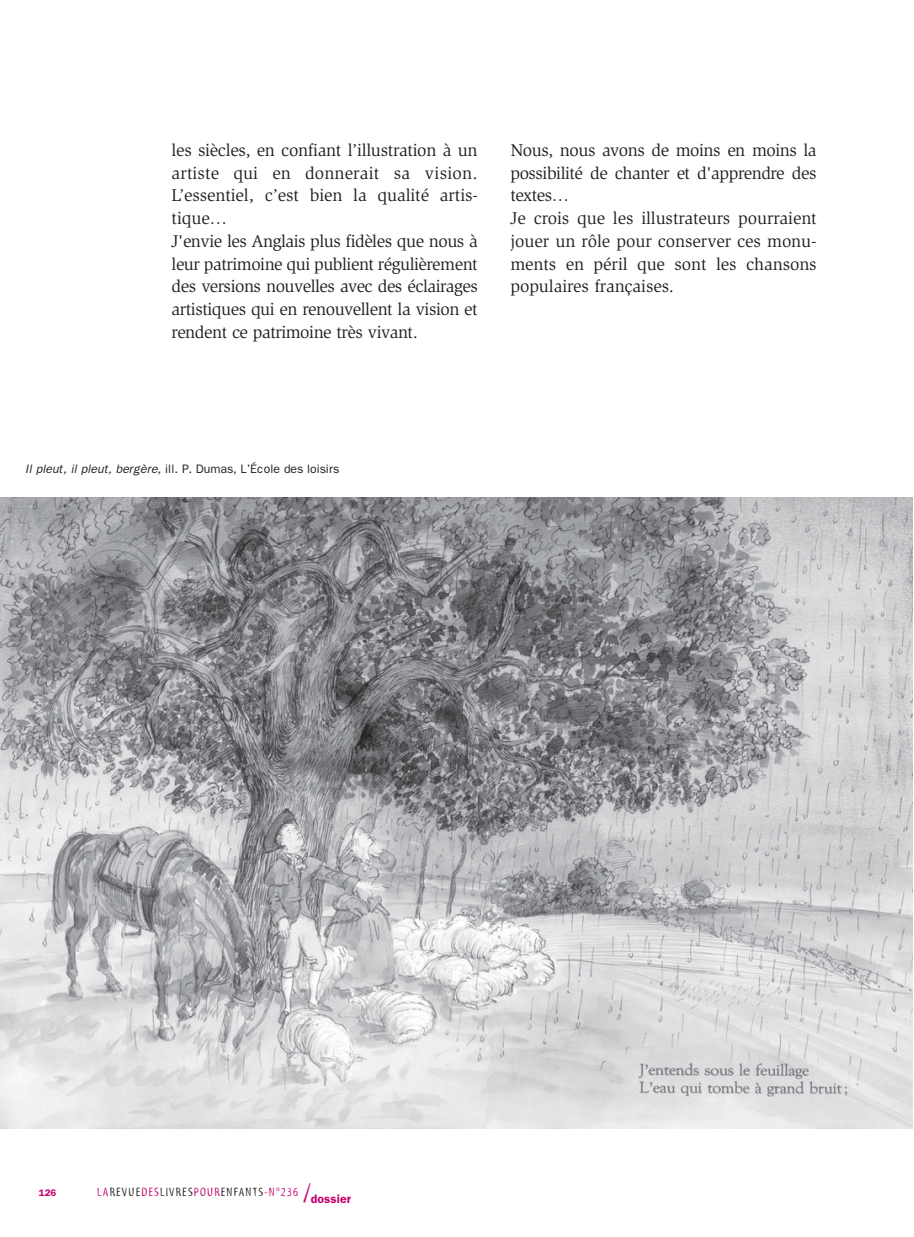
<style>
.page{position:relative;width:914px;height:1237px;background:#fff}
.page>*{position:absolute;margin:0;border:0;box-sizing:border-box;transform-origin:0 0}
.t1{font:17.5px/22.8px "Slimbach";letter-spacing:-.025em;color:#231f20}
.t2{font:17.5px/22.8px "Slimbach";letter-spacing:-.005em;color:#231f20}
.t3{font:12.25px "Franklin Gothic";letter-spacing:-.005em;color:#231f20}
.t4{font:12.25px "Myriad Tilt";letter-spacing:.1em;color:#231f20}
.t5{font:600 9.62px "Franklin Gothic";color:#c6006f}
.s1{font-style:italic}
.s2{color:#c6006f}
.s3{font-size:26.25px;color:#c6006f}
.s4{font-family:"Franklin Gothic";font-weight:600;color:#c6006f}
</style>
<div class="page">
<img style="left:0;top:497px;width:912px;height:630px">
<p class="t1" style="left:172px;top:140px;width:308px">les siècles, en confiant l’illustration à un artiste qui en donnerait sa vision.<br>L’essentiel, c’est bien la qualité artis&shy;tique…<br>J'envie les Anglais plus fidèles que nous à leur patrimoine qui publient régulièrement des versions nouvelles avec des éclairages artistiques qui en renouvellent la vision et rendent ce patrimoine très vivant.</p>
<p class="t2" style="left:510px;top:140px;width:308px">Nous, nous avons de moins en moins la possibilité de chanter et d'apprendre des textes…<br>Je crois que les illustrateurs pourraient jouer un rôle pour conserver ces monu&shy;ments en péril que sont les chansons populaires françaises.</p>
<p class="t3" style="left:25px;top:464px;width:315px"><span class="s1">Il pleut, il pleut, bergère,</span> ill. P. Dumas, L’École des loisirs</p>
<p class="t5" style="left:39px;top:1188px;width:19px">126</p>
<p class="t4" style="left:97px;top:1186px;width:255px"><span class="s2">LA</span>REVUE<span class="s2">DES</span>LIVRES<span class="s2">POUR</span>ENFANTS<span class="s2">-N°236</span> <span class="s3">/</span><span class="s4">dossier</span></p>
</div>
